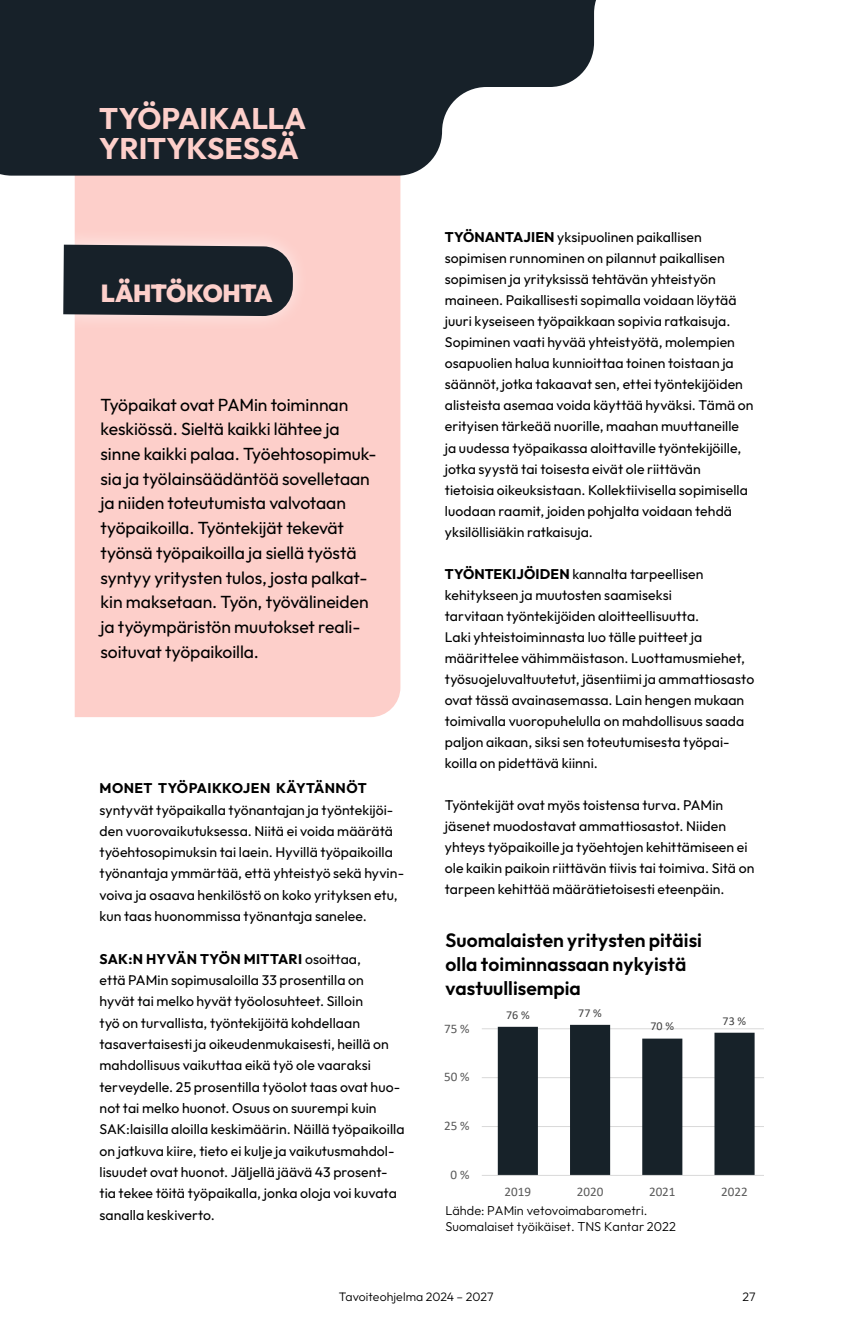
<style>
.page{position:relative;width:854px;height:1340px;background:#fff}
.page>*{position:absolute;margin:0;border:0;box-sizing:border-box;transform-origin:0 0}
.t1{font:700 29.75px/29.8px "Outfit";letter-spacing:-.01em;color:#fdcfca}
.t2{font:900 24.5px "Outfit";letter-spacing:-.025em;color:#fdcfca}
.t3{font:600 19.25px/24.2px "Outfit";color:#000}
.t4{font:17.5px/24.7px "Outfit";letter-spacing:-.005em;color:#000}
.t5{font:16.45px "Calibri";color:#595959}
.t6{font:600 15.4px/19.2px "Outfit";color:#000}
.t7{font:14px/21px "Outfit";letter-spacing:.005em;color:#000}
.t8{font:700 14px "Outfit";letter-spacing:.03em;color:#000}
.t9{font:13.12px "Calibri";letter-spacing:.005em;color:#595959}
.t10{font:300 12.78px/16.3px "Outfit";letter-spacing:.005em;color:#000}
.t11{font:300 12.25px "Outfit";letter-spacing:.005em;color:#000}
.t12{font:12.08px "Calibri";letter-spacing:.005em;color:#404040}
.s1{font-weight:700}
</style>
<div class="page">
<div style="left:75px;top:176px;width:325px;height:541px;background:#fdcfca"></div>
<svg style="left:63px;top:225px;width:248px;height:109px;background:#786d70"></svg>
<svg style="left:0;top:0;width:596px;height:176px;background:#363f46"></svg>
<hr style="left:481px;top:1126px;width:282px;height:1px;background:#d9d9d9">
<hr style="left:481px;top:1077px;width:282px;height:1px;background:#d9d9d9">
<hr style="left:481px;top:1028px;width:282px;height:1px;background:#d9d9d9">
<hr style="left:481px;top:1002px;width:282px;height:1px;background:#d9d9d9">
<svg style="left:497px;top:1024px;width:257px;height:150px"></svg>
<hr style="left:481px;top:1174px;width:282px;height:1px;background:#d9d9d9">
<h1 class="t1" style="left:99px;top:105px;width:208px">TYÖPAIKALLA<br>YRITYKSESSÄ</h1>
<h2 class="t2" style="left:101px;top:277px;width:173px">LÄHTÖKOHTA</h2>
<p class="t4" style="left:100px;top:393px;width:277px">Työpaikat ovat PAMin toiminnan keskiössä. Sieltä kaikki lähtee ja sinne kaikki palaa. Työehtosopimuk&shy;sia ja työlainsäädäntöä sovelletaan ja niiden toteutumista valvotaan työpaikoilla. Työntekijät tekevät työnsä työpaikoilla ja siellä työstä syntyy yritysten tulos, josta palkat&shy;kin maksetaan. Työn, työvälineiden ja työympäristön muutokset reali&shy;soituvat työpaikoilla.</p>
<p class="t8" style="left:99px;top:779px;width:268px">MONET TYÖPAIKKOJEN KÄYTÄNNÖT</p>
<p class="t7" style="left:99px;top:799px;width:306px">syntyvät työpaikalla työnantajan ja työntekijöi&shy;den vuorovaikutuksessa. Niitä ei voida määrätä työehtosopimuksin tai laein. Hyvillä työpaikoilla työnantaja ymmärtää, että yhteistyö sekä hyvin&shy;voiva ja osaava henkilöstö on koko yrityksen etu, kun taas huonommissa työnantaja sanelee.</p>
<p class="t7" style="left:99px;top:948px;width:306px"><span class="s1">SAK:N HYVÄN TYÖN MITTARI</span> osoittaa,<br>että PAMin sopimusaloilla 33 prosentilla on<br>hyvät tai melko hyvät työolosuhteet. Silloin<br>työ on turvallista, työntekijöitä kohdellaan tasavertaisesti ja oikeudenmukaisesti, heillä on mahdollisuus vaikuttaa eikä työ ole vaaraksi terveydelle. 25 prosentilla työolot taas ovat huo&shy;not tai melko huonot. Osuus on suurempi kuin SAK:laisilla aloilla keskimäärin. Näillä työpaikoilla on jatkuva kiire, tieto ei kulje ja vaikutusmahdol&shy;lisuudet ovat huonot. Jäljellä jäävä 43 prosent&shy;tia tekee töitä työpaikalla, jonka oloja voi kuvata sanalla keskiverto.</p>
<p class="t7" style="left:444px;top:227px;width:310px"><span class="s1">TYÖNANTAJIEN</span> yksipuolinen paikallisen sopimisen runnominen on pilannut paikallisen sopimisen ja yrityksissä tehtävän yhteistyön maineen. Paikallisesti sopimalla voidaan löytää juuri kyseiseen työpaikkaan sopivia ratkaisuja.<br>Sopiminen vaati hyvää yhteistyötä, molempien osapuolien halua kunnioittaa toinen toistaan ja säännöt, jotka takaavat sen, ettei työntekijöiden alisteista asemaa voida käyttää hyväksi. Tämä on erityisen tärkeää nuorille, maahan muuttaneille ja uudessa työpaikassa aloittaville työntekijöille, jotka syystä tai toisesta eivät ole riittävän tietoisia oikeuksistaan. Kollektiivisella sopimisella luodaan raamit, joiden pohjalta voidaan tehdä yksilöllisiäkin ratkaisuja.</p>
<p class="t7" style="left:444px;top:563px;width:311px"><span class="s1">TYÖNTEKIJÖIDEN</span> kannalta tarpeellisen kehitykseen ja muutosten saamiseksi<br>tarvitaan työntekijöiden aloitteellisuutta.<br>Laki yhteistoiminnasta luo tälle puitteet ja määrittelee vähimmäistason. Luottamusmiehet, työsuojeluvaltuutetut, jäsentiimi ja ammattiosasto ovat tässä avainasemassa. Lain hengen mukaan toimivalla vuoropuhelulla on mahdollisuus saada paljon aikaan, siksi sen toteutumisesta työpai&shy;koilla on pidettävä kiinni.</p>
<p class="t7" style="left:444px;top:794px;width:311px">Työntekijät ovat myös toistensa turva. PAMin jäsenet muodostavat ammattiosastot. Niiden yhteys työpaikoille ja työehtojen kehittämiseen ei ole kaikin paikoin riittävän tiivis tai toimiva. Sitä on tarpeen kehittää määrätietoisesti eteenpäin.</p>
<h3 class="t3" style="left:445px;top:928px;width:258px">Suomalaisten yritysten pitäisi olla toiminnassaan nykyistä vastuullisempia</h3>
<p class="t6" style="left:444px;top:938px;width:206px">Suomalaisten yritysten pitäisi olla toiminnassaan nykyistä vastuullisempia</p>
<p class="t9" style="left:444px;top:1019px;width:27px">75 %</p>
<p class="t9" style="left:444px;top:1067px;width:27px">50 %</p>
<p class="t9" style="left:444px;top:1116px;width:27px">25 %</p>
<p class="t12" style="left:506px;top:1006px;width:25px">76 %</p>
<p class="t12" style="left:578px;top:1004px;width:25px">77 %</p>
<p class="t12" style="left:650px;top:1018px;width:25px">70 %</p>
<p class="t12" style="left:722px;top:1012px;width:25px">73 %</p>
<p class="t9" style="left:450px;top:1165px;width:20px">0 %</p>
<p class="t5" style="left:445px;top:1170px;width:34px">75 %</p>
<p class="t9" style="left:504px;top:1182px;width:28px">2019</p>
<p class="t9" style="left:576px;top:1182px;width:28px">2020</p>
<p class="t9" style="left:648px;top:1182px;width:28px">2021</p>
<p class="t9" style="left:721px;top:1182px;width:28px">2022</p>
<p class="t10" style="left:445px;top:1202px;width:232px">Lähde: PAMin vetovoimabarometri.<br>Suomalaiset työikäiset. TNS Kantar 2022</p>
<p class="t11" style="left:338px;top:1289px;width:156px">Tavoiteohjelma 2024 – 2027</p>
<p class="t11" style="left:742px;top:1289px;width:15px">27</p>
</div>
